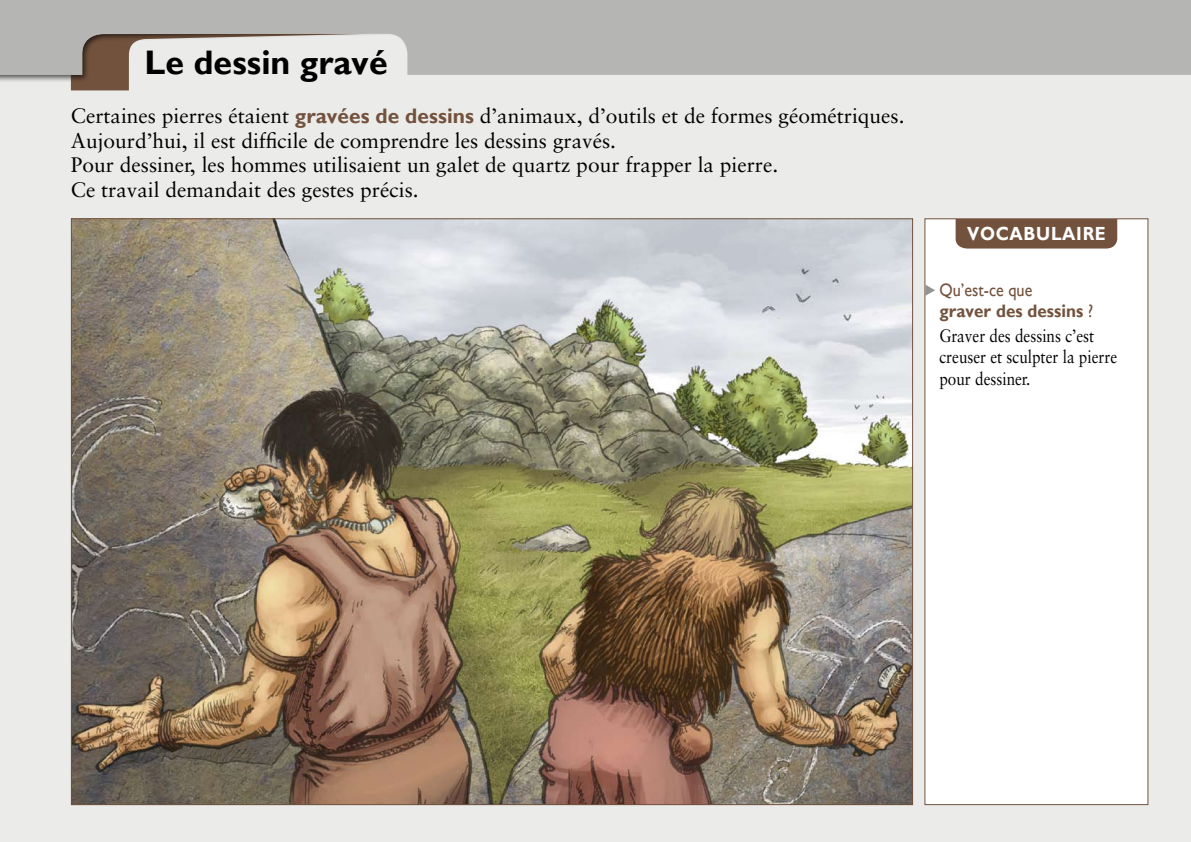
<style>
.page{position:relative;width:1191px;height:842px;background:#ebecea}
.page>*{position:absolute;margin:0;border:0;box-sizing:border-box;transform-origin:0 0}
.t1{font:700 34px "Gill Sans";color:#000}
.t2{font:21px/24.5px "Sabon";color:#000}
.t3{font:700 19px "Gill Sans";letter-spacing:.04em;color:#fff;scale:.9 1}
.t4{font:18px/21.6px "Sabon";color:#000;scale:.85 1}
.t5{font:700 18px/21.6px "Gill Sans";color:#72523d;scale:.95 1}
.s1{font-family:"Gill Sans";font-weight:700;color:#72523d}
.s2{font-weight:400}
</style>
<div class="page">
<div style="left:0;top:0;width:1191px;height:94px;background:#000;opacity:.65"></div>
<svg style="left:0;top:0;width:1191px;height:75px;background:#b9b8b6"></svg>
<img style="left:73px;top:220px;width:838px;height:583px">
<div style="left:924px;top:218px;width:224px;height:587px;background:#fff"></div>
<svg style="left:925px;top:285px;width:10px;height:11px"></svg>
<div style="left:955px;top:219px;width:162px;height:30px;background:#72523d"></div>
<h1 class="t1" style="left:145px;top:43px;width:245px">Le dessin gravé</h1>
<p class="t2" style="left:71px;top:103px;width:835px">Certaines pierres étaient <span class="s1">gravées de dessins</span> d’animaux, d’outils et de formes géométriques.<br>Aujourd’hui, il est difficile de comprendre les dessins gravés.<br>Pour dessiner, les hommes utilisaient un galet de quartz pour frapper la pierre.<br>Ce travail demandait des gestes précis.</p>
<p class="t3" style="left:967px;top:223px;width:156px">vocabulaire</p>
<p class="t5" style="left:939px;top:279px;width:163px"><span class="s2">Qu’est-ce que<br></span>graver des dessins <span class="s2">?</span></p>
<p class="t4" style="left:939px;top:325px;width:210px">Graver des dessins c’est creuser et sculpter la pierre pour dessiner.</p>
</div>
